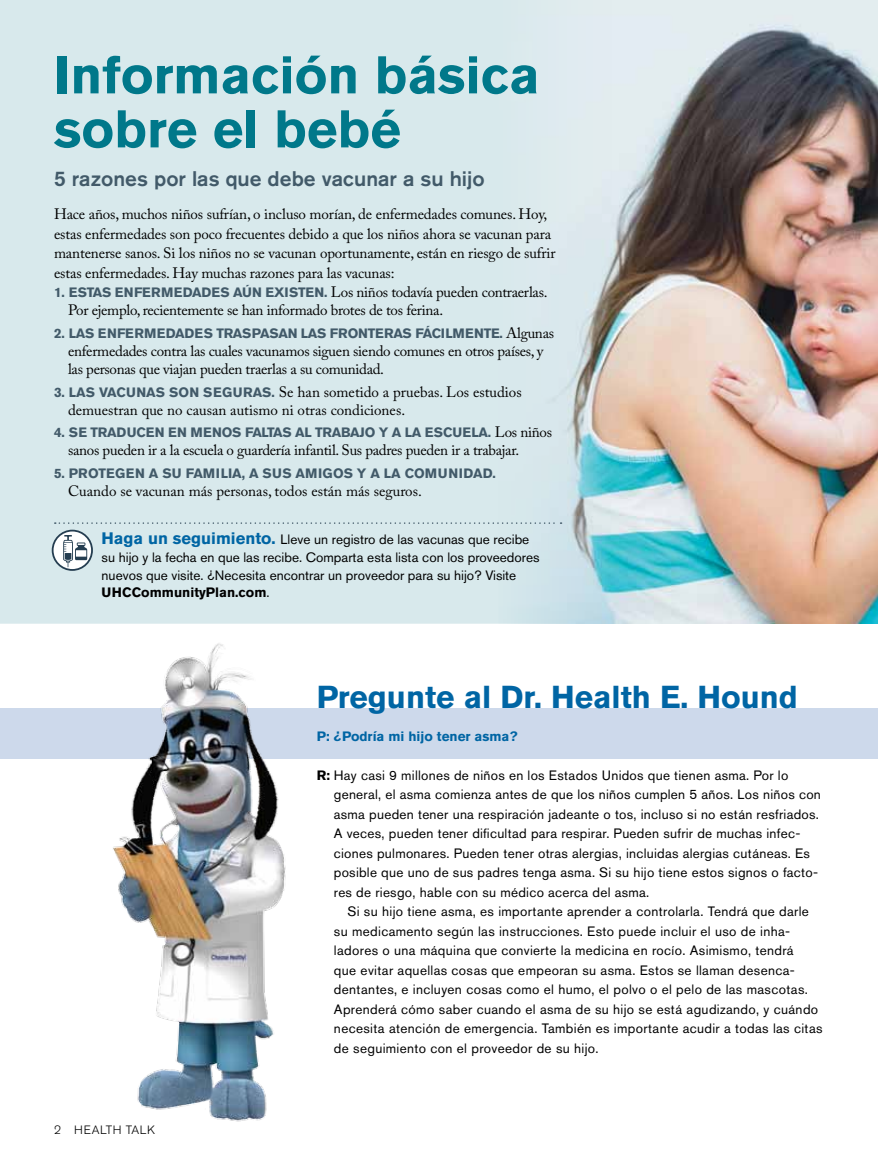
<style>
.page{position:relative;width:878px;height:1161px;background:#fff}
.page>*{position:absolute;margin:0;border:0;box-sizing:border-box;transform-origin:0 0}
.t1{font:700 52.5px/54px "Akzidenz Grotesk BE";color:#00788a}
.t2{font:700 31.5px "Akzidenz Grotesk BE";color:#0065a4}
.t3{font:500 21px "Akzidenz Grotesk BE";color:#425a69}
.t4{font:15px/18px "Adobe Caslon Pro";letter-spacing:-.01em;color:#000}
.t5{font:13.5px/19.5px "Akzidenz Grotesk BE";letter-spacing:.02em;color:#000}
.t6{font:13.5px/18px "Akzidenz Grotesk BE";color:#000}
.t7{font:700 13.5px "Akzidenz Grotesk BE";letter-spacing:.02em;color:#425a69}
.t8{font:700 13.5px "Akzidenz Grotesk BE";letter-spacing:-.02em;color:#425a69}
.t9{font:700 13.5px "Akzidenz Grotesk BE";letter-spacing:-.01em;color:#0065a4}
.t10{font:700 13.5px "Akzidenz Grotesk BE";color:#425a69}
.t11{font:300 12px "Akzidenz Grotesk BE";letter-spacing:.05em;color:#000}
.s1{font-family:"Akzidenz Grotesk BE";font-weight:700;font-size:13.5px;color:#425a69}
.s2{font-family:"Adobe Caslon Pro";font-weight:400;font-size:15px;color:#000}
.s3{font-weight:700;font-size:16.5px;color:#0065a4}
.s4{font-weight:700}
</style>
<div class="page">
<div style="left:0;top:708px;width:878px;height:51px;background:#cdd9eb"></div>
<div style="left:0;top:0;width:499px;height:624px;background:#d8e9ec"></div>
<img style="left:499px;top:0;width:379px;height:624px">
<img style="left:113px;top:643px;width:173px;height:479px">
<svg style="left:55px;top:522px;width:506px;height:2px"></svg>
<svg style="left:52px;top:530px;width:41px;height:41px"></svg>
<h1 class="t1" style="left:54px;top:48px;width:487px">INFORMACIÓN BÁSICA<br>SOBRE EL BEBÉ</h1>
<h3 class="t3" style="left:54px;top:166px;width:432px">5 razones por las que debe vacunar a su hijo</h3>
<p class="t4" style="left:54px;top:204px;width:503px;line-height:19.5px">Hace años, muchos niños sufrían, o incluso morían, de enfermedades comunes. Hoy, estas enfermedades son poco frecuentes debido a que los niños ahora se vacunan para mantenerse sanos. Si los niños no se vacunan oportunamente, están en riesgo de sufrir estas enfermedades. Hay muchas razones para las vacunas:</p>
<p class="t4" style="left:68px;top:283px;width:481px;text-indent:-14px"><span class="s1">1. ESTAS ENFERMEDADES AÚN EXISTEN.</span> Los niños todavía pueden contraerlas.<br>Por ejemplo, recientemente se han informado brotes de tos ferina.</p>
<p class="t8" style="left:54px;top:325px;width:501px">2. LAS ENFERMEDADES TRASPASAN LAS FRONTERAS FÁCILMENTE. <span class="s2">Algunas</span></p>
<p class="t4" style="left:68px;top:342px;width:477px">enfermedades contra las cuales vacunamos siguen siendo comunes en otros países, y las personas que viajan pueden traerlas a su comunidad.</p>
<p class="t4" style="left:68px;top:382px;width:455px;text-indent:-14px"><span class="s1">3. LAS VACUNAS S ON S EGURAS.</span> Se han sometido a pruebas. Los estudios demuestran que no causan autismo ni otras condiciones.</p>
<p class="t7" style="left:54px;top:425px;width:200px">4. SE TRADUCEN EN MENOS FALTA</p>
<p class="t10" style="left:282px;top:425px;width:43px">S AL TRA</p>
<p class="t10" style="left:341px;top:425px;width:121px">BAJO Y A LA ESCUELA</p>
<p class="t4" style="left:68px;top:423px;width:485px;text-indent:420px"><span class="s1">.</span> Los niños sanos pueden ir a la escuela o guardería infantil. Sus padres pueden ir a trabajar.</p>
<p class="t7" style="left:54px;top:466px;width:443px">5. PROTEGEN A SU FAMILIA, A S US AMIGOS Y A LA COMUNIDAD.</p>
<p class="t4" style="left:68px;top:482px;width:355px">Cuando se vacunan más personas, todos están más seguros.</p>
<p class="t6" style="left:101px;top:530px;width:439px"><span class="s3">HAGA UN SEGUIMIENTO.</span> Lleve un registro de las vacunas que recibe su hijo y la fecha en que las recibe. Comparta esta lista con los proveedores nuevos que visite. ¿Necesita encontrar un proveedor para su hijo? Visite<br><span class="s4">UH CCOMMUNITYPLAN.COM</span>.</p>
<p class="t11" style="left:54px;top:1123px;width:103px">2 HEALTH TALK</p>
<h2 class="t2" style="left:316px;top:679px;width:483px">PREGUNTE AL DR. HEALTH E. HOUND</h2>
<p class="t9" style="left:316px;top:728px;width:202px">P: ¿PODRÍA MI HIJO TENER ASMA?</p>
<p class="t5" style="left:334px;top:765px;width:488px;text-indent:-17px"><span class="s4">R:</span> Hay casi 9 millones de niños en los Estados Unidos que tienen asma. Por lo general, el asma comienza antes de que los niños cumplen 5 años. Los niños con asma pueden tener una respiración jadeante o tos, incluso si no están resfriados.<br>A veces, pueden tener dificultad para respirar. Pueden sufrir de muchas infec&shy;ciones pulmonares. Pueden tener otras alergias, incluidas alergias cutáneas. Es posible que uno de sus padres tenga asma. Si su hijo tiene estos signos o facto&shy;res de riesgo, hable con su médico acerca del asma.</p>
<p class="t5" style="left:334px;top:902px;width:490px;text-indent:14px">Si su hijo tiene asma, es importante aprender a controlarla. Tendrá que darle su medicamento según las instrucciones. Esto puede incluir el uso de inha&shy;ladores o una máquina que convierte la medicina en rocío. Asimismo, tendrá<br>que evitar aquellas cosas que empeoran su asma. Estos se llaman desenca&shy;dentantes, e incluyen cosas como el humo, el polvo o el pelo de las mascotas.<br>Aprenderá cómo saber cuando el asma de su hijo se está agudizando, y cuándo necesita atención de emergencia. También es importante acudir a todas las citas de seguimiento con el proveedor de su hijo.</p>
</div>
